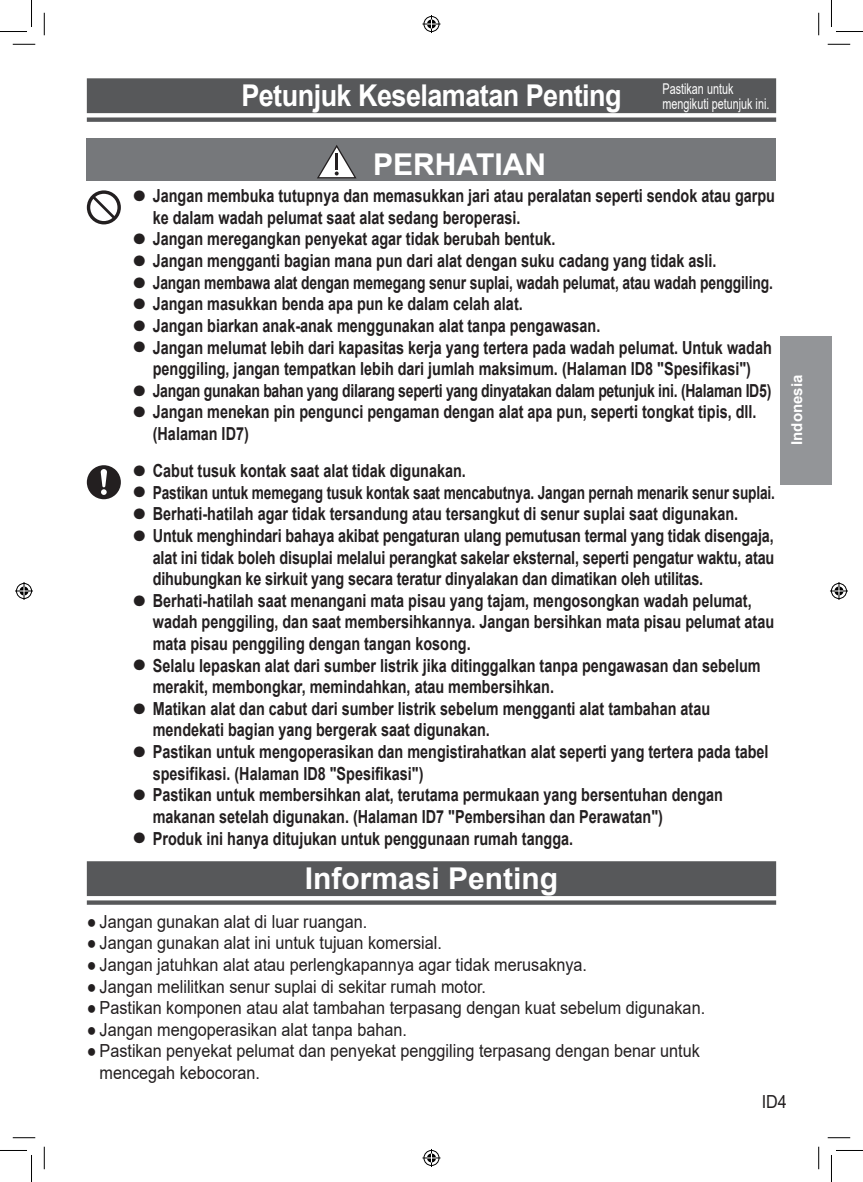
<style>
.page{position:relative;width:863px;height:1182px;background:#fff}
.page>*{position:absolute;margin:0;border:0;box-sizing:border-box;transform-origin:0 0}
._00_title_01{font:700 30px "Arial";letter-spacing:-.02em;color:#fff;scale:.9 1}
._00_title_01-2{font:700 30px "Arial";color:#fff}
._00_table_Header01{font:700 30px "Arial";color:#fff}
.t1{font:700 18px/21.6px "Arial";color:#231f20;scale:.8 1}
.t2{font:18px/21.6px "Arial";color:#231f20;scale:.9 1}
.t3{font:700 18px "Arial";letter-spacing:-.02em;color:#231f20;scale:.78 1}
.t4{font:700 18px "Arial";color:#231f20;scale:.76 1}
.t5{font:700 18px "Arial";color:#231f20;scale:.77 1}
.t6{font:700 15px "Arial";color:#fff}
._00_Body_10pt{font:14.85px/15px "Arial";color:#fff;scale:.73 1}
</style>
<div class="page">
<div style="left:780px;top:336px;width:51px;height:148px;background:#939598"></div>
<div style="left:87px;top:138px;width:689px;height:42px;background:#76787b"></div>
<svg style="left:317px;top:145px;width:39px;height:33px"></svg>
<svg style="left:87px;top:190px;width:34px;height:34px"></svg>
<svg style="left:90px;top:194px;width:27px;height:27px"></svg>
<svg style="left:92px;top:196px;width:23px;height:23px"></svg>
<svg style="left:87px;top:465px;width:34px;height:34px"></svg>
<div style="left:87px;top:861px;width:689px;height:35px;background:#57585a"></div>
<svg style="left:87px;top:900px;width:689px;height:4px;background:#68696b"></svg>
<div style="left:87px;top:78px;width:689px;height:35px;background:#57585a"></div>
<div style="left:87px;top:117px;width:689px;height:5px;background:#57585a"></div>
<svg style="left:13px;top:44px;width:22px;height:1px"></svg>
<svg style="left:827px;top:44px;width:23px;height:1px"></svg>
<svg style="left:13px;top:1137px;width:22px;height:1px"></svg>
<svg style="left:827px;top:1137px;width:23px;height:1px"></svg>
<svg style="left:44px;top:13px;width:1px;height:22px"></svg>
<svg style="left:44px;top:1146px;width:1px;height:23px"></svg>
<svg style="left:818px;top:13px;width:1px;height:22px"></svg>
<svg style="left:818px;top:1146px;width:1px;height:23px"></svg>
<svg style="left:0;top:0;width:32px;height:32px"></svg>
<svg style="left:0;top:1150px;width:32px;height:31px"></svg>
<svg style="left:831px;top:0;width:31px;height:32px"></svg>
<svg style="left:831px;top:1150px;width:31px;height:31px"></svg>
<svg style="left:422px;top:15px;width:18px;height:18px"></svg>
<svg style="left:422px;top:1149px;width:18px;height:17px"></svg>
<svg style="left:15px;top:582px;width:18px;height:18px"></svg>
<svg style="left:830px;top:582px;width:17px;height:18px"></svg>
<p class="_00_title_01" style="left:241px;top:74px;width:424px">Petunjuk Keselamatan Penting</p>
<p class="_00_Body_10pt" style="left:662px;top:81px;width:148px">Pastikan untuk mengikuti petunjuk ini.</p>
<p class="_00_table_Header01" style="left:373px;top:143px;width:174px">PERHATIAN</p>
<p class="t1" style="left:153px;top:185px;width:779px;text-indent:-19px">● Jangan membuka tutupnya dan memasukkan jari atau peralatan seperti sendok atau garpu ke dalam wadah pelumat saat alat sedang beroperasi.</p>
<p class="t1" style="left:134px;top:228px;width:529px">● Jangan meregangkan penyekat agar tidak berubah bentuk.</p>
<p class="t1" style="left:134px;top:250px;width:730px">● Jangan mengganti bagian mana pun dari alat dengan suku cadang yang tidak asli.</p>
<p class="t5" style="left:134px;top:270px;width:831px">● Jangan membawa alat dengan memegang senur suplai, wadah pelumat, atau wadah penggiling.</p>
<p class="t1" style="left:134px;top:293px;width:488px">● Jangan masukkan benda apa pun ke dalam celah alat.</p>
<p class="t1" style="left:134px;top:315px;width:585px">● Jangan biarkan anak-anak menggunakan alat tanpa pengawasan.</p>
<p class="t1" style="left:134px;top:336px;width:799px;text-align:center">● Jangan melumat lebih dari kapasitas kerja yang tertera pada wadah pelumat. Untuk wadah penggiling, jangan tempatkan lebih dari jumlah maksimum. (Halaman ID8 "Spesifikasi")</p>
<p class="t3" style="left:134px;top:378px;width:819px">● Jangan gunakan bahan yang dilarang seperti yang dinyatakan dalam petunjuk ini. (Halaman ID5)</p>
<p class="t1" style="left:153px;top:401px;width:756px;text-indent:-19px">● Jangan menekan pin pengunci pengaman dengan alat apa pun, seperti tongkat tipis, dll. (Halaman ID7)</p>
<p class="t1" style="left:134px;top:460px;width:417px">● Cabut tusuk kontak saat alat tidak digunakan.</p>
<p class="t4" style="left:134px;top:479px;width:845px">● Pastikan untuk memegang tusuk kontak saat mencabutnya. Jangan pernah menarik senur suplai.</p>
<p class="t1" style="left:134px;top:503px;width:757px">● Berhati-hatilah agar tidak tersandung atau tersangkut di senur suplai saat digunakan.</p>
<p class="t1" style="left:153px;top:525px;width:778px;text-align:justify;text-indent:-19px">● Untuk menghindari bahaya akibat pengaturan ulang pemutusan termal yang tidak disengaja, alat ini tidak boleh disuplai melalui perangkat sakelar eksternal, seperti pengatur waktu, atau dihubungkan ke sirkuit yang secara teratur dinyalakan dan dimatikan oleh utilitas.</p>
<p class="t1" style="left:153px;top:589px;width:778px;text-indent:-19px">● Berhati-hatilah saat menangani mata pisau yang tajam, mengosongkan wadah pelumat, wadah penggiling, dan saat membersihkannya. Jangan bersihkan mata pisau pelumat atau mata pisau penggiling dengan tangan kosong.</p>
<p class="t1" style="left:153px;top:654px;width:761px;text-indent:-19px">● Selalu lepaskan alat dari sumber listrik jika ditinggalkan tanpa pengawasan dan sebelum merakit, membongkar, memindahkan, atau membersihkan.</p>
<p class="t1" style="left:153px;top:697px;width:698px;text-indent:-19px">● Matikan alat dan cabut dari sumber listrik sebelum mengganti alat tambahan atau mendekati bagian yang bergerak saat digunakan.</p>
<p class="t1" style="left:153px;top:741px;width:771px;text-indent:-19px">● Pastikan untuk mengoperasikan dan mengistirahatkan alat seperti yang tertera pada tabel spesifikasi. (Halaman ID8 "Spesifikasi")</p>
<p class="t1" style="left:153px;top:784px;width:714px;text-indent:-19px">● Pastikan untuk membersihkan alat, terutama permukaan yang bersentuhan dengan makanan setelah digunakan. (Halaman ID7 "Pembersihan dan Perawatan")</p>
<p class="t1" style="left:134px;top:827px;width:551px">● Produk ini hanya ditujukan untuk penggunaan rumah tangga.</p>
<p class="_00_title_01-2" style="left:305px;top:857px;width:255px">Informasi Penting</p>
<p class="t2" style="left:87px;top:910px;width:313px">● Jangan gunakan alat di luar ruangan.</p>
<p class="t2" style="left:87px;top:931px;width:396px">● Jangan gunakan alat ini untuk tujuan komersial.</p>
<p class="t2" style="left:87px;top:953px;width:557px">● Jangan jatuhkan alat atau perlengkapannya agar tidak merusaknya.</p>
<p class="t2" style="left:87px;top:975px;width:445px">● Jangan melilitkan senur suplai di sekitar rumah motor.</p>
<p class="t2" style="left:87px;top:996px;width:688px">● Pastikan komponen atau alat tambahan terpasang dengan kuat sebelum digunakan.</p>
<p class="t2" style="left:87px;top:1018px;width:357px">● Jangan mengoperasikan alat tanpa bahan.</p>
<p class="t2" style="left:100px;top:1039px;width:668px;text-indent:-13px">● Pastikan penyekat pelumat dan penyekat penggiling terpasang dengan benar untuk mencegah kebocoran.</p>
<p class="t6" style="left:786px;top:445px;width:72px;rotate:-90deg">Indonesia</p>
<p class="t2" style="left:761px;top:1091px;width:30px">ID4</p>
</div>
